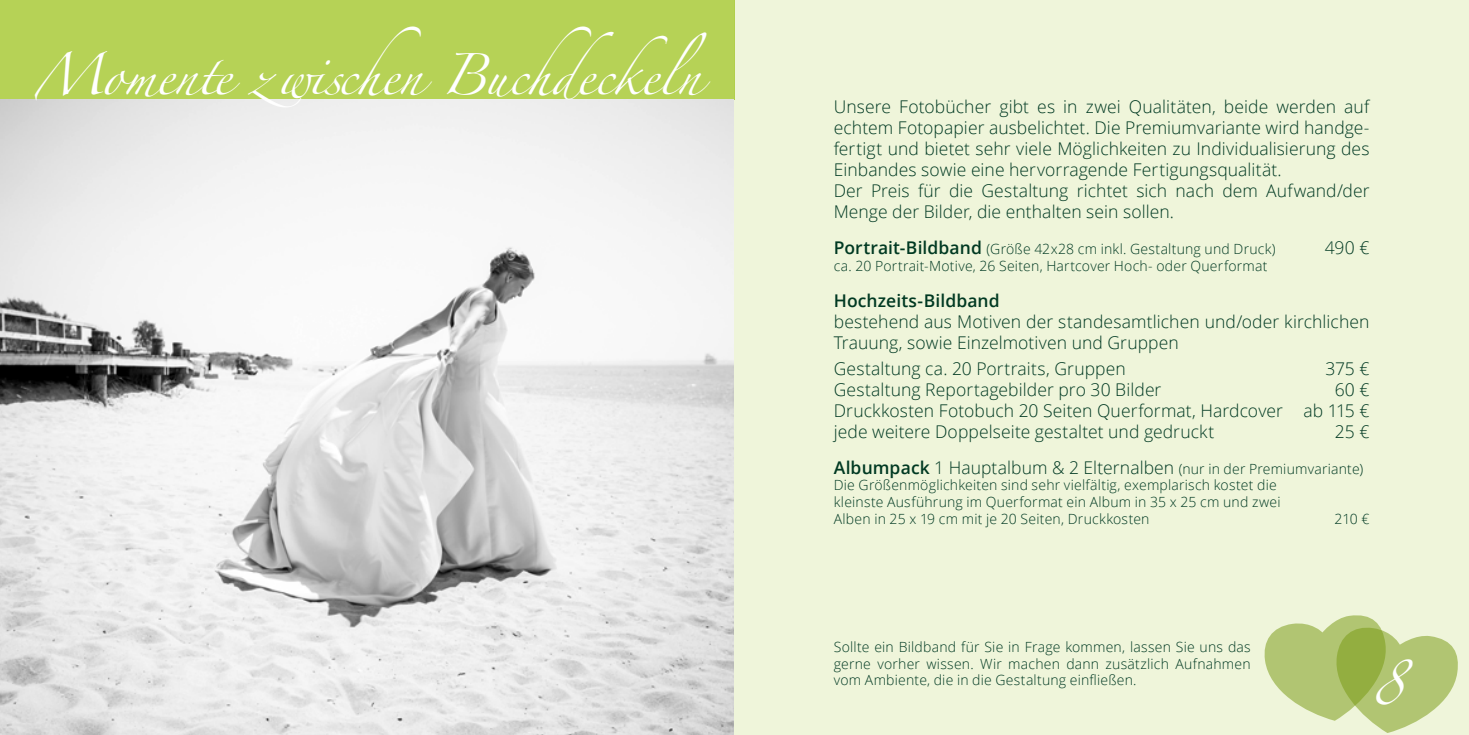
<style>
.page{position:relative;width:1469px;height:735px;background:#fff}
.page>*{position:absolute;margin:0;border:0;box-sizing:border-box;transform-origin:0 0}
.t1{font:40.25px "Zapfino";color:#fff}
.t2{font:36.75px "Zapfino";letter-spacing:-.02em;color:#fff}
.t3{font:300 17.5px/21px "Open Sans";letter-spacing:.005em;color:#003922}
.t4{font:600 17.5px "Open Sans";letter-spacing:.01em;color:#003922}
.t5{font:300 14px/16.8px "Open Sans";letter-spacing:.015em;color:#003922}
.s1{font-weight:600;font-size:17.5px}
.s2{font-size:17.5px}
</style>
<div class="page">
<div style="left:0;top:0;width:734px;height:99px;background:#b6d256"></div>
<div style="left:734px;top:0;width:734px;height:734px;background:#eff5da"></div>
<svg style="left:1264px;top:615px;width:194px;height:117px"></svg>
<img style="left:0;top:99px;width:734px;height:635px">
<h2 class="t2" style="left:34px;top:60px;width:674px">Momente zwischen Buchdeckeln</h2>
<p class="t3" style="left:833px;top:95px;width:537px">Unsere Fotobücher gibt es in zwei Qualitäten, beide werden auf echtem Fotopapier ausbelichtet. Die Premiumvariante wird handge&shy;fertigt und bietet sehr viele Möglichkeiten zu Individualisierung des Einbandes sowie eine hervorragende Fertigungsqualität.<br>Der Preis für die Gestaltung richtet sich nach dem Aufwand/der Menge der Bilder, die enthalten sein sollen.</p>
<p class="t5" style="left:833px;top:240px;width:443px"><span class="s1">Portrait-Bildband</span> (Größe 42x28 cm inkl. Gestaltung und Druck)</p>
<p class="t3" style="left:1324px;top:236px;width:46px">490 €</p>
<p class="t5" style="left:833px;top:256px;width:435px">ca. 20 Portrait-Motive, 26 Seiten, Hartcover Hoch- oder Querformat</p>
<p class="t4" style="left:833px;top:288px;width:167px">Hochzeits-Bildband</p>
<p class="t3" style="left:833px;top:310px;width:537px">bestehend aus Motiven der standesamtlichen und/oder kirchlichen<br>Trauung, sowie Einzelmotiven und Gruppen</p>
<p class="t3" style="left:833px;top:357px;width:294px">Gestaltung ca. 20 Portraits, Gruppen</p>
<p class="t3" style="left:1325px;top:357px;width:46px">375 €</p>
<p class="t3" style="left:833px;top:378px;width:329px">Gestaltung Reportagebilder pro 30 Bilder</p>
<p class="t3" style="left:833px;top:378px;width:537px;text-align:justify;text-indent:501px">60 € Druckkosten Fotobuch 20 Seiten Querformat, Hardcover ab 115 € jede weitere Doppelseite gestaltet und gedruckt</p>
<p class="t3" style="left:1334px;top:420px;width:36px">25 €</p>
<p class="t5" style="left:833px;top:459px;width:531px"><span class="s1">Albumpack</span> <span class="s2">1 Hauptalbum &amp; 2 Elternalben</span> (nur in der Premiumvariante)<br>Die Größenmöglichkeiten sind sehr vielfältig, exemplarisch kostet die<br>kleinste Ausführung im Querformat ein Album in 35 x 25 cm und zwei<br>Alben in 25 x 19 cm mit je 20 Seiten, Druckkosten</p>
<p class="t5" style="left:1334px;top:510px;width:36px">210 €</p>
<p class="t5" style="left:833px;top:637px;width:418px;text-align:justify">Sollte ein Bildband für Sie in Frage kommen, lassen Sie uns das gerne vorher wissen. Wir machen dann zusätzlich Aufnahmen vom Ambiente, die in die Gestaltung einfließen.</p>
<h1 class="t1" style="left:1369px;top:666px;width:35px">8</h1>
</div>
